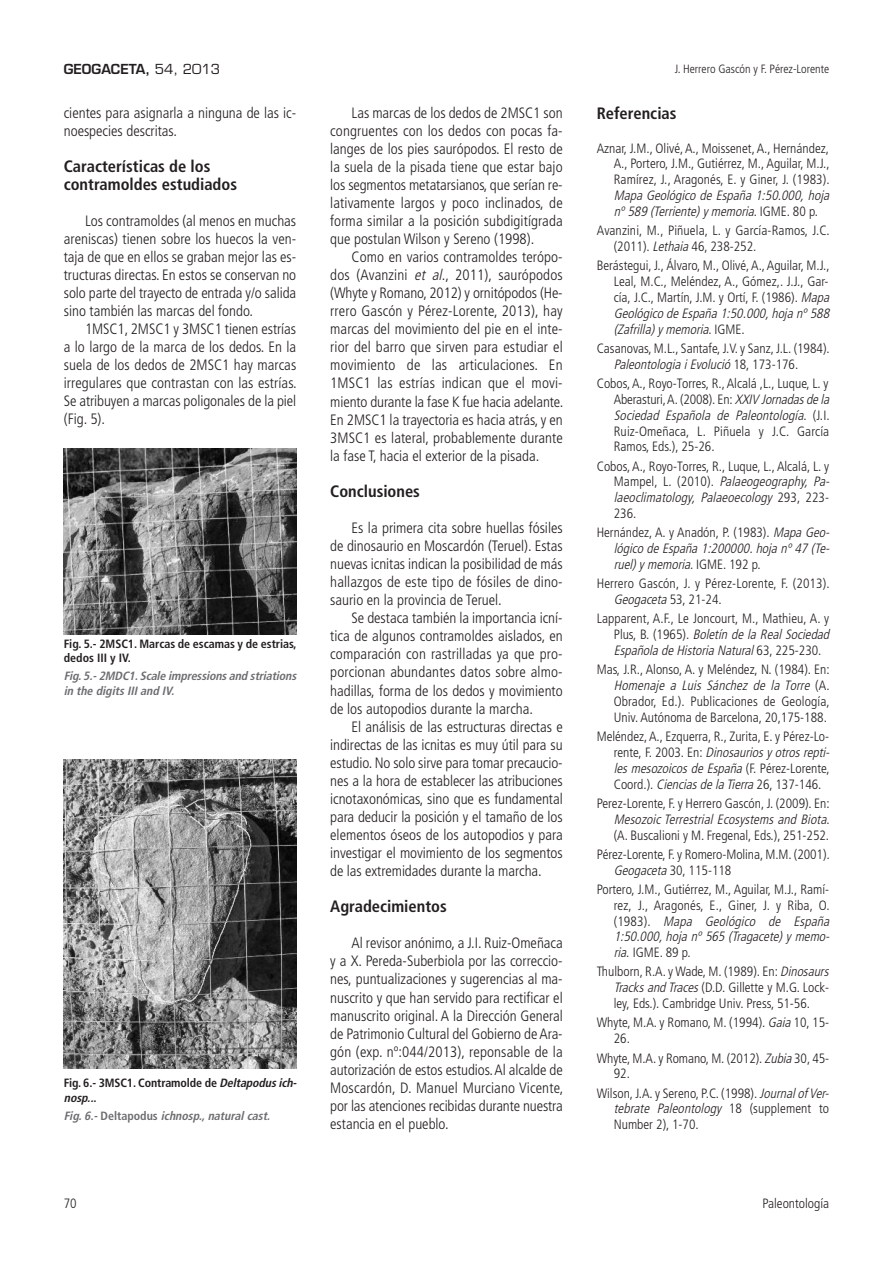
<style>
.page{position:relative;width:893px;height:1263px;background:#fff}
.page>*{position:absolute;margin:0;border:0;box-sizing:border-box;transform-origin:0 0}
.t1{font:700 condensed 16.5px/18px "Frutiger";color:#231f20}
.t2{font:300 condensed 15px/18px "Frutiger";color:#231f20;text-align:justify}
.t3{font:300 condensed 13.5px/15.9px "Frutiger";color:#231f20}
.t4{font:italic 300 condensed 13.5px/15.9px "Frutiger";color:#231f20}
.t5{font:600 13.5px "Eurostile";color:#231f20}
.t6{font:italic 700 condensed 12px/14.2px "Frutiger";color:#6c6d70}
.t7{font:700 condensed 12px/14.2px "Frutiger";letter-spacing:-.005em;color:#231f20}
.t8{font:300 condensed 12px "Frutiger";color:#231f20}
.s1{font-weight:400}
.s2{font-style:italic}
.s3{font-style:normal}
</style>
<div class="page">
<img style="left:64px;top:449px;width:232px;height:185px">
<img style="left:64px;top:760px;width:232px;height:308px">
<p class="t5" style="left:64px;top:64px;width:158px">GEOGACETA, <span class="s1">54, 2013</span></p>
<p class="t8" style="left:675px;top:64px;width:156px">J. Herrero Gascón y F. Pérez-Lorente</p>
<p class="t2" style="left:64px;top:105px;width:234px">cientes para asignarla a ninguna de las ic&shy;noespecies descritas.</p>
<p class="t1" style="left:64px;top:158px;width:175px">Características de los contramoldes estudiados</p>
<p class="t2" style="left:64px;top:213px;width:234px;text-indent:21px">Los contramoldes (al menos en muchas areniscas) tienen sobre los huecos la ven&shy;taja de que en ellos se graban mejor las es&shy;tructuras directas. En estos se conservan no solo parte del trayecto de entrada y/o salida sino también las marcas del fondo.</p>
<p class="t2" style="left:64px;top:321px;width:235px;text-indent:21px">1MSC1, 2MSC1 y 3MSC1 tienen estrías a lo largo de la marca de los dedos. En la suela de los dedos de 2MSC1 hay marcas irregulares que contrastan con las estrías.<br>Se atribuyen a marcas poligonales de la piel (Fig. 5).</p>
<p class="t7" style="left:64px;top:637px;width:234px">Fig. 5.- 2MSC1. Marcas de escamas y de estrias, dedos III y IV.</p>
<p class="t6" style="left:64px;top:670px;width:236px">Fig. 5.- 2MDC1. Scale impressions and striations in the digits III and IV.</p>
<p class="t7" style="left:64px;top:1077px;width:236px">Fig. 6.- 3MSC1. Contramolde de <span class="s2">Deltapodusich&shy;nosp..</span>.</p>
<p class="t6" style="left:64px;top:1110px;width:210px">Fig. 6.- <span class="s3">D e l t a p o d u s</span> ichnosp., natural cast.</p>
<p class="t2" style="left:330px;top:105px;width:234px;text-indent:21px">Las marcas de los dedos de 2MSC1 son congruentes con los dedos con pocas fa&shy;langes de los pies saurópodos. El resto de la suela de la pisada tiene que estar bajo los segmentos metatarsianos, que serían re&shy;lativamente largos y poco inclinados, de forma similar a la posición subdigitígrada que postulan Wilson y Sereno (1998).</p>
<p class="t2" style="left:330px;top:249px;width:234px;text-indent:21px">Como en varios contramoldes terópo&shy;dos (Avanzini <span class="s2">et al</span>., 2011), saurópodos (Whyte y Romano, 2012) y ornitópodos (He&shy;rrero Gascón y Pérez-Lorente, 2013), hay marcas del movimiento del pie en el inte&shy;rior del barro que sirven para estudiar el movimiento de las articulaciones. En 1MSC1 las estrías indican que el movi&shy;miento durante la fase K fue hacia adelante.<br>En 2MSC1 la trayectoria es hacia atrás, y en 3MSC1 es lateral, probablemente durante la fase T, hacia el exterior de la pisada.</p>
<p class="t1" style="left:330px;top:483px;width:91px">Conclusiones</p>
<p class="t2" style="left:330px;top:520px;width:234px;text-indent:21px">Es la primera cita sobre huellas fósiles de dinosaurio en Moscardón (Teruel). Estas nuevas icnitas indican la posibilidad de más hallazgos de este tipo de fósiles de dino&shy;saurio en la provincia de Teruel.</p>
<p class="t2" style="left:330px;top:610px;width:234px;text-indent:21px">Se destaca también la importancia icní&shy;tica de algunos contramoldes aislados, en comparación con rastrilladas ya que pro&shy;porcionan abundantes datos sobre almo&shy;hadillas, forma de los dedos y movimiento de los autopodios durante la marcha.</p>
<p class="t2" style="left:330px;top:719px;width:234px;text-indent:21px">El análisis de las estructuras directas e indirectas de las icnitas es muy útil para su estudio. No solo sirve para tomar precaucio&shy;nes a la hora de establecer las atribuciones icnotaxonómicas, sino que es fundamental para deducir la posición y el tamaño de los elementos óseos de los autopodios y para investigar el movimiento de los segmentos de las extremidades durante la marcha.</p>
<p class="t1" style="left:330px;top:899px;width:118px">Agradecimientos</p>
<p class="t2" style="left:330px;top:935px;width:234px;text-indent:21px">Al revisor anónimo, a J.I. Ruiz-Omeñaca y a X. Pereda-Suberbiola por las correccio&shy;nes, puntualizaciones y sugerencias al ma&shy;nuscrito y que han servido para rectificar el manuscrito original. A la Dirección General de Patrimonio Cultural del Gobierno de Ara&shy;gón (exp. nº:044/2013), reponsable de la autorización de estos estudios.Al alcalde de Moscardón, D. Manuel Murciano Vicente, por las atenciones recibidas durante nuestra estancia en el pueblo.</p>
<p class="t1" style="left:597px;top:105px;width:81px">Referencias</p>
<p class="t3" style="left:614px;top:141px;width:217px;text-align:justify;text-indent:-17px">Aznar, J.M., Olivé,A., Moissenet,A., Hernández, A., Portero, J.M., Gutiérrez, M., Aguilar, M.J., Ramírez, J., Aragonés, E. y Giner, J. (1983).</p>
<p class="t4" style="left:614px;top:189px;width:220px">Mapa Geológico de España 1:50.000, hoja nº 589 (Terriente) y memoria<span class="s3">. I G M E . 8 0 p .</span></p>
<p class="t3" style="left:614px;top:224px;width:217px;text-indent:-17px">Avanzini, M., Piñuela, L. y García-Ramos, J.C. (2011). <span class="s2">Lethaia</span>46, 238-252.</p>
<p class="t3" style="left:614px;top:259px;width:220px;text-indent:-17px">Berástegui, J., Álvaro, M., Olivé,A.,Aguilar, M.J., Leal, M.C., Meléndez, A., Gómez,. J.J., Gar&shy;cía, J.C., Martín, J.M. y Ortí, F. (1986). <span class="s2">Mapa Geológico de España 1:50.000, hoja nº 588 (Zafrilla) y memoria</span>. I G M E .</p>
<p class="t3" style="left:614px;top:341px;width:217px;text-indent:-17px">Casanovas, M.L., Santafe, J.V. y Sanz, J.L. (1984).<br><span class="s2">Paleontologia i Evolució</span> 1 8 , 1 7 3 - 1 7 6 .</p>
<p class="t3" style="left:614px;top:376px;width:220px;text-indent:-17px">Cobos,A., Royo-Torres, R.,Alcalá ,L., Luque, L. y Aberasturi,A. (2008). En: <span class="s2">XXIVJornadasdela Sociedad Española de Paleontología</span>. ( J . I .<br>Ruiz-Omeñaca, L. Piñuela y J.C. García Ramos, Eds.), 25-26.</p>
<p class="t3" style="left:614px;top:459px;width:220px;text-indent:-17px">Cobos, A., Royo-Torres, R., Luque, L., Alcalá, L. y Mampel, L. (2010). <span class="s2">Palaeogeography, Pa&shy;laeoclimatology, Palaeoecology</span> 2 9 3 , 2 2 3 - 236.</p>
<p class="t4" style="left:614px;top:526px;width:220px;text-align:justify;text-indent:-17px"><span class="s3">Hernández, A. y Anadón, P. (1983).</span> MapaGeo&shy;lógico de España 1:200000. hoja nº 47 (Te&shy;ruel)y memoria<span class="s3">. IGME. 192 p.</span></p>
<p class="t3" style="left:614px;top:577px;width:217px;text-indent:-17px">Herrero Gascón, J. y Pérez-Lorente, F. (2013).<br><span class="s2">Geogaceta</span>53, 21-24.</p>
<p class="t3" style="left:614px;top:612px;width:220px;text-indent:-17px">Lapparent, A.F., Le Joncourt, M., Mathieu, A. y<br>Plus, B. (1965). <span class="s2">Boletín de la Real Sociedad<br>Española de Historia Natural</span> 6 3 , 2 2 5 - 2 3 0 .</p>
<p class="t3" style="left:614px;top:663px;width:217px;text-align:justify;text-indent:-17px">Mas, J.R., Alonso, A. y Meléndez, N. (1984). En:<br><span class="s2">Homenaje a Luis Sánchez de la Torre</span> ( A .<br>Obrador, Ed.). Publicaciones de Geología, Univ. Autónoma de Barcelona, 20,175-188.</p>
<p class="t3" style="left:614px;top:729px;width:220px;text-indent:-17px">Meléndez,A., Ezquerra, R., Zurita, E. y Pérez-Lo&shy;r e n t e, F. 2 0 0 3 . E n : <span class="s2">Dinosaurios y otros repti&shy;les mesozoicos de España</span> (F. Pérez-Lorente, Coord.). <span class="s2">CienciasdelaTierra</span>26, 137-146.</p>
<p class="t3" style="left:614px;top:796px;width:217px;text-align:justify;text-indent:-17px">Perez-Lorente, F. y Herrero Gascón, J. (2009). En:<br><span class="s2">Mesozoic Terrestrial Ecosystems and Biota</span>. (A. Buscalioni y M. Fregenal, Eds.), 251-252.</p>
<p class="t3" style="left:614px;top:847px;width:220px;text-indent:-17px">Pérez-Lorente, F. y Romero-Molina, M.M. (2001)<span class="s2">.<br>Geogaceta</span>30, 115-118</p>
<p class="t3" style="left:614px;top:882px;width:220px;text-indent:-17px">Portero, J.M., Gutiérrez, M., Aguilar, M.J., Ramí&shy;rez, J., Aragonés, E., Giner, J. y Riba, O. ( 1 9 8 3 ) . <span class="s2">Mapa Geológico de España 1:50.000, hoja nº 565 (Tragacete) y memo&shy;ria</span>. IGME. 89 p.</p>
<p class="t3" style="left:614px;top:965px;width:219px;text-indent:-17px">Thulborn, R.A. y Wade, M. (1989). En: <span class="s2">Dinosaurs<br>TracksandTraces</span>(D.D. Gillette y M.G. Lock&shy;ley, Eds.). Cambridge Univ. Press, 51-56.</p>
<p class="t3" style="left:614px;top:1016px;width:217px;text-indent:-17px">Whyte, M.A. y Romano, M. (1994). <span class="s2">Gaia</span>10, 15-<br>26.</p>
<p class="t3" style="left:614px;top:1051px;width:217px;text-indent:-17px">Whyte, M.A. y Romano, M. (2012). <span class="s2">Zubia</span>30, 45-<br>92.</p>
<p class="t3" style="left:614px;top:1086px;width:219px;text-indent:-17px">Wilson, J.A. y Sereno, P.C. (1998). <span class="s2">Journalof Ver&shy;tebrate Paleontology</span> 1 8 ( s u p p l e m e n t t o<br>Number 2), 1-70.</p>
<p class="t3" style="left:64px;top:1197px;width:14px">70</p>
<p class="t3" style="left:762px;top:1197px;width:68px">Paleontología</p>
</div>
